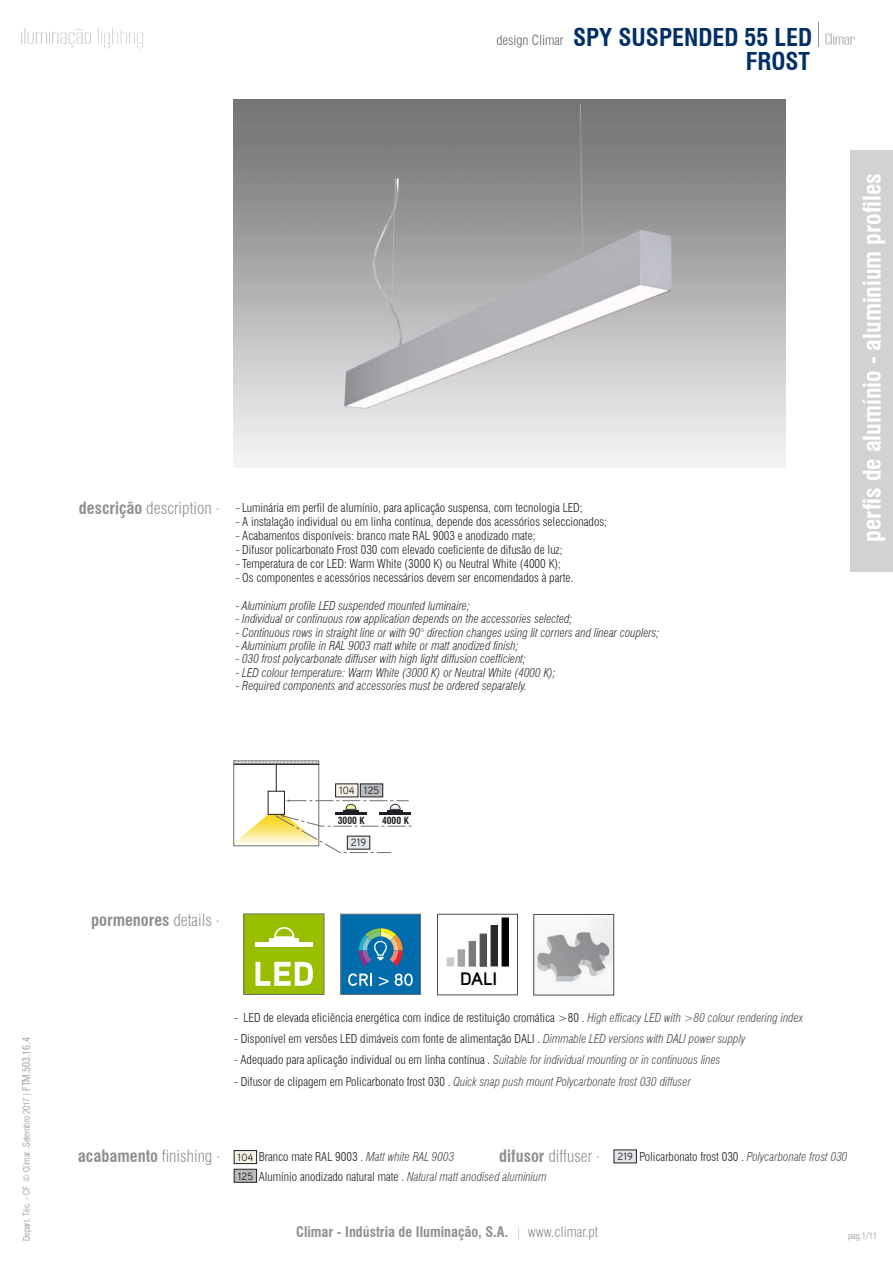
<style>
.page{position:relative;width:893px;height:1263px;background:#fff}
.page>*{position:absolute;margin:0;border:0;box-sizing:border-box;transform-origin:0 0}
.t1{font:700 condensed 24px "Swiss 721 BT";color:#002e67}
.t2{font:700 condensed 24px "Swiss 721 BT";color:#fff}
.t3{font:700 18px "Aaux Pro";color:#000}
.t4{font:700 condensed 16.5px "Swiss 721 BT";color:#918f90}
.t5{font:700 condensed 14.25px "Swiss 721 BT";color:#918f90}
.t6{font:300 condensed 12px/19.8px "Swiss 721 BT";color:#231f20}
.t7{font:italic 300 condensed 12px "Swiss 721 BT";color:#333}
.t8{font:italic 300 condensed 12px "Swiss 721 BT";color:#4f4c4d}
.t9{font:10.5px "Aaux Pro";color:#231f20}
.t10{font:700 condensed 9.6px "Swiss 721 BT";color:#231f20}
.t11{font:300 condensed 9px "Swiss 721 BT";color:#918f90}
.t12{font:300 condensed 9px "Swiss 721 BT";color:#939598}
.s1{font-size:10.5px}
.s2{font-weight:300;font-size:13.5px;color:#656263}
.s3{font-weight:700;font-size:16.5px;color:#918f90}
.s4{font-size:16.5px;color:#918f90}
.s5{font-weight:300}
.s6{font-style:italic;color:#4f4c4d}
.s7{font-style:normal;color:#231f20}
.s8{font-family:"Aaux Pro";font-weight:400;font-stretch:normal;font-size:10.5px;color:#231f20}
.s9{font-family:"Aaux Pro";font-weight:400;font-stretch:normal;font-size:10.5px}
.s10{font-weight:300;font-size:12.75px;color:#bdbcbc}
</style>
<div class="page">
<svg style="left:825px;top:33px;width:30px;height:12px"></svg>
<svg style="left:21px;top:28px;width:70px;height:20px"></svg>
<svg style="left:98px;top:28px;width:45px;height:20px"></svg>
<div style="left:850px;top:150px;width:43px;height:422px;background:#d3d2d2"></div>
<svg style="left:818px;top:22px;width:1px;height:24px"></svg>
<img style="left:234px;top:99px;width:551px;height:368px">
<div style="left:234px;top:1169px;width:23px;height:13px;background:#b8bcbe;border:1px solid #231f20"></div>
<div style="left:234px;top:1150px;width:23px;height:14px;background:#f6f2ea;border:1px solid #231f20"></div>
<div style="left:614px;top:1150px;width:23px;height:13px;background:#e1e6eb"></div>
<div style="left:360px;top:784px;width:23px;height:13px;background:#b8bcbe;border:1px solid #231f20"></div>
<div style="left:268px;top:791px;width:17px;height:23px;border:1px solid #231f20"></div>
<div style="left:335px;top:784px;width:23px;height:13px;background:#f6f2ea"></div>
<svg style="left:234px;top:800px;width:178px;height:53px"></svg>
<svg style="left:234px;top:761px;width:85px;height:30px"></svg>
<hr style="left:234px;top:764px;width:85px;height:1px;background:#1d1d1b">
<img style="left:533px;top:916px;width:79px;height:79px">
<div style="left:534px;top:914px;width:80px;height:81px;border:1px solid #4f4c4d"></div>
<div style="left:244px;top:914px;width:80px;height:80px;background:#97bf00"></div>
<div style="left:255px;top:942px;width:58px;height:5px;background:#fff"></div>
<hr style="left:269px;top:938px;width:30px;height:4px;background:#fff">
<svg style="left:274px;top:927px;width:20px;height:11px"></svg>
<svg style="left:255px;top:962px;width:58px;height:24px"></svg>
<div style="left:244px;top:914px;width:80px;height:81px;border:1px solid #6d6e70"></div>
<div style="left:437px;top:914px;width:81px;height:81px;border:1px solid #4f4c4d"></div>
<div style="left:340px;top:914px;width:81px;height:81px;background:#006cac;border:1px solid #6d6f71"></div>
<svg style="left:359px;top:928px;width:44px;height:38px"></svg>
<svg style="left:348px;top:973px;width:24px;height:13px"></svg>
<svg style="left:379px;top:977px;width:10px;height:9px"></svg>
<svg style="left:395px;top:973px;width:18px;height:13px"></svg>
<div style="left:447px;top:957px;width:7px;height:9px;background:#ccc;border:1px solid #ccc"></div>
<div style="left:502px;top:917px;width:7px;height:49px;background:#000"></div>
<div style="left:458px;top:949px;width:7px;height:18px;background:#a3a3a3;border:1px solid #a3a3a3"></div>
<div style="left:480px;top:933px;width:7px;height:34px;background:#515151"></div>
<div style="left:491px;top:925px;width:7px;height:41px;background:#282828"></div>
<div style="left:469px;top:941px;width:7px;height:26px;background:#7a7a7a"></div>
<p class="t11" style="left:21px;top:1241px;width:205px;rotate:-90deg">Depart. Téc. - CF © Climar .Setembro 2017| <span class="s1">FTM.503.16.4</span></p>
<h1 class="t1" style="left:496px;top:23px;width:317px"><span class="s2">design Climar</span> SPY SUSPENDED 55 LED</h1>
<h1 class="t1" style="left:746px;top:47px;width:66px">FROST</h1>
<p class="t6" style="left:79px;top:498px;width:505px"><span class="s3">descrição</span> <span class="s4">description .</span> - Luminária em perfil de alumínio, para aplicação suspensa, com tecnologia LED;</p>
<p class="t6" style="left:235px;top:512px;width:373px">- A instalação individual ou em linha contínua, depende dos acessórios seleccionados;</p>
<p class="t6" style="left:235px;top:526px;width:302px">- Acabamentos disponíveis: branco mate RAL 9003 e anodizado mate;</p>
<p class="t6" style="left:235px;top:540px;width:329px">- Difusor policarbonato Frost 030 com elevado coeficiente de difusão de luz;</p>
<p class="t6" style="left:235px;top:554px;width:327px">- Temperatura de cor LED: Warm White (3000 K) ou Neutral White (4000 K);</p>
<p class="t6" style="left:235px;top:568px;width:340px">- Os componentes e acessórios necessários devem ser encomendados à parte.</p>
<p class="t7" style="left:235px;top:598px;width:236px">- Aluminium profile LED suspended mounted luminaire;</p>
<p class="t7" style="left:235px;top:612px;width:339px">- Individual or continuous row application depends on the accessories selected;</p>
<p class="t7" style="left:235px;top:625px;width:426px">- Continuous rows in straight line or with 90° direction changes using lit corners and linear couplers;</p>
<p class="t7" style="left:235px;top:638px;width:285px">- Aluminium profile in RAL 9003 matt white or matt anodized finish;</p>
<p class="t7" style="left:235px;top:652px;width:292px">- 030 frost polycarbonate diffuser with high light diffusion coefficient;</p>
<p class="t7" style="left:235px;top:665px;width:322px">- LED colour temperature: Warm White (3000 K) or Neutral White (4000 K);</p>
<p class="t7" style="left:235px;top:678px;width:293px">- Required components and accessories must be ordered separately.</p>
<h1 class="t2" style="left:857px;top:542px;width:370px;rotate:-90deg">perfis de alumínio - aluminium profiles</h1>
<p class="t9" style="left:339px;top:784px;width:42px">104 125</p>
<p class="t10" style="left:338px;top:815px;width:28px">3000 K</p>
<p class="t10" style="left:382px;top:815px;width:28px">4000 K</p>
<p class="t9" style="left:351px;top:836px;width:17px">219</p>
<h3 class="t4" style="left:91px;top:910px;width:130px">pormenores <span class="s5">details </span><sup>.</sup></h3>
<h2 class="t3" style="left:460px;top:968px;width:39px">DALI</h2>
<p class="t6" style="left:234px;top:1008px;width:571px">- LED de elevada eficiência energética com índice de restituição cromática &gt;80 . <span class="s6">High efficacy LED with &gt;80 colour rendering index</span></p>
<p class="t6" style="left:234px;top:1029px;width:513px">- Disponível em versões LED dimáveis com fonte de alimentação DALI . <span class="s6">Dimmable LED versions with DALI power supply</span></p>
<p class="t8" style="left:234px;top:1052px;width:488px">- <span class="s7">Adequado para aplicação individual ou em linha contínua .</span> Suitable for individual mounting or in continuous lines</p>
<p class="t8" style="left:234px;top:1074px;width:459px"><span class="s7">- Difusor de clipagem em Policarbonato frost 030 .</span> Quick snap push mount Polycarbonate frost 030 diffuser</p>
<h3 class="t4" style="left:78px;top:1146px;width:177px">acabamento <span class="s5">finishing </span><sup>.</sup> <span class="s8">104</span></h3>
<p class="t6" style="left:499px;top:1147px;width:350px"><span class="s3">difusor</span> <span class="s4">diffuser </span><sup>.</sup> <span class="s9">219</span> Policarbonato frost 030 . <span class="s6">Polycarbonate frost 030</span></p>
<p class="t6" style="left:259px;top:1147px;width:289px">Branco mate RAL 9003 . <span class="s6">Matt white RAL 9003<br></span>Alumínio anodizado natural mate . <span class="s6">Natural matt anodised aluminium</span></p>
<p class="t9" style="left:238px;top:1169px;width:17px">125</p>
<p class="t5" style="left:296px;top:1223px;width:303px">Climar - Indústria de Iluminação, S.A. <span class="s10">|</span> <span class="s5">www.climar.pt</span></p>
<p class="t12" style="left:848px;top:1230px;width:31px">pag.1/11</p>
</div>
